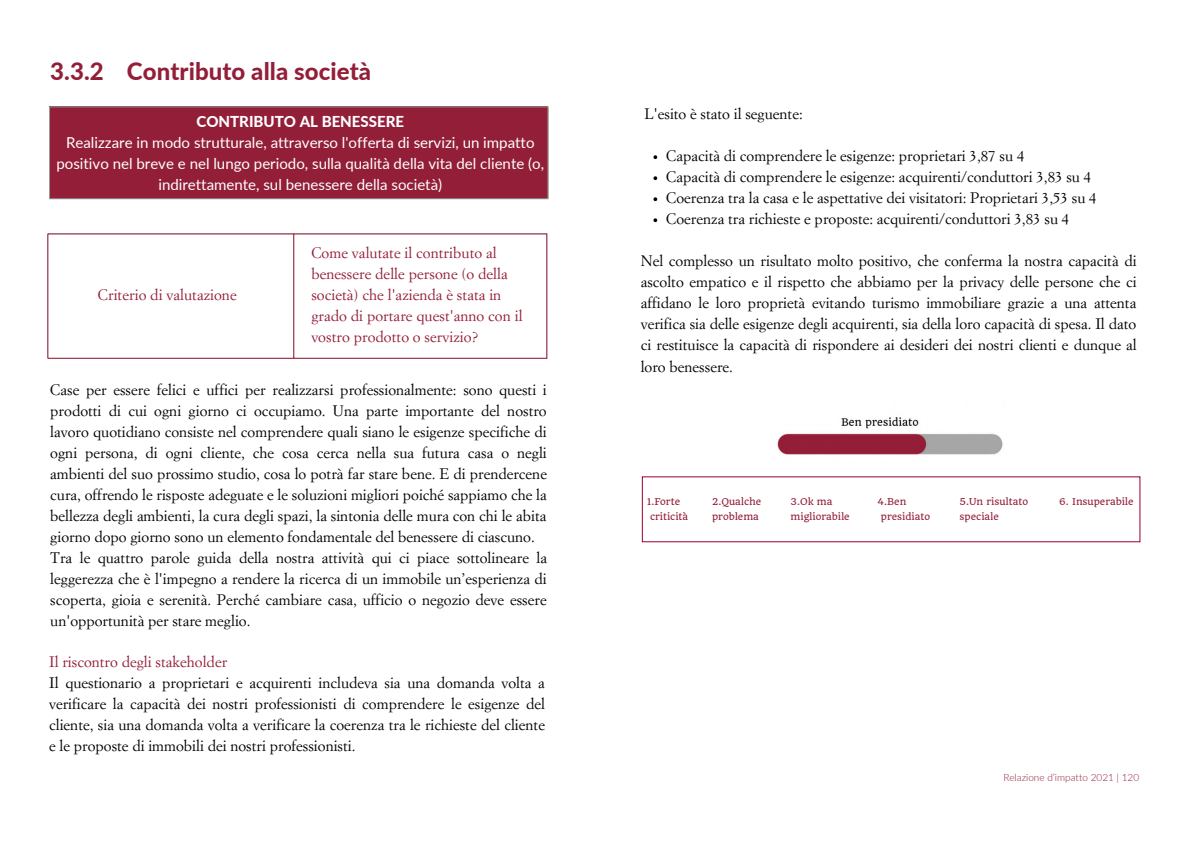
<style>
.page{position:relative;width:1191px;height:843px;background:#fff}
.page>*{position:absolute;margin:0;border:0;box-sizing:border-box;transform-origin:0 0}
.t1{font:800 24px "Lato";letter-spacing:.005em;color:#931e38}
.t2{font:15px/21px "Simoncini Garamond Std";color:#000}
.t3{font:15px/21px "Simoncini Garamond Std";letter-spacing:.005em;color:#931e38}
.t4{font:15px/21px "Lato";color:#fff;text-align:center}
.t5{font:800 15px "Lato";color:#fff}
.t6{font:300 10px "Lato";color:#931e38}
.t7{font:9.2px/14.8px "Quando";color:#931e38}
</style>
<div class="page">
<div style="left:49px;top:107px;width:499px;height:92px;background:#931e38"></div>
<hr style="left:49px;top:107px;width:1px;height:91px;background:#9c9c9b">
<hr style="left:547px;top:107px;width:1px;height:91px;background:#9c9c9b">
<hr style="left:49px;top:106px;width:499px;height:1px;background:#9c9c9b">
<hr style="left:49px;top:198px;width:499px;height:1px;background:#9c9c9b">
<hr style="left:48px;top:234px;width:1px;height:124px;background:#931e38">
<hr style="left:293px;top:234px;width:1px;height:124px;background:#931e38">
<hr style="left:546px;top:234px;width:1px;height:124px;background:#931e38">
<hr style="left:48px;top:233px;width:499px;height:1px;background:#931e38">
<hr style="left:48px;top:358px;width:499px;height:1px;background:#931e38">
<svg style="left:653px;top:155px;width:4px;height:4px"></svg>
<svg style="left:653px;top:176px;width:4px;height:4px"></svg>
<svg style="left:653px;top:197px;width:4px;height:4px"></svg>
<svg style="left:653px;top:218px;width:4px;height:4px"></svg>
<img style="left:777px;top:417px;width:226px;height:38px">
<svg style="left:641px;top:476px;width:499px;height:66px"></svg>
<h1 class="t1" style="left:50px;top:56px;width:322px">3.3.2 Contributo alla società</h1>
<p class="t5" style="left:196px;top:112px;width:209px">CONTRIBUTO AL BENESSERE</p>
<p class="t4" style="left:56px;top:132px;width:489px">Realizzare in modo strutturale, attraverso l'offerta di servizi, un impatto positivo nel breve e nel lungo periodo, sulla qualità della vita del cliente (o, indirettamente, sul benessere della società)</p>
<p class="t3" style="left:98px;top:285px;width:140px">Criterio di valutazione</p>
<p class="t3" style="left:311px;top:243px;width:213px">Come valutate il contributo al benessere delle persone (o della società) che l'azienda è stata in grado di portare quest'anno con il vostro prodotto o servizio?</p>
<p class="t2" style="left:50px;top:380px;width:498px">Case per essere felici e uffici per realizzarsi professionalmente: sono questi i prodotti di cui ogni giorno ci occupiamo. Una parte importante del nostro lavoro quotidiano consiste nel comprendere quali siano le esigenze specifiche di ogni persona, di ogni cliente, che cosa cerca nella sua futura casa o negli ambienti del suo prossimo studio, cosa lo potrà far stare bene. E di prendercene cura, offrendo le risposte adeguate e le soluzioni migliori poiché sappiamo che la bellezza degli ambienti, la cura degli spazi, la sintonia delle mura con chi le abita giorno dopo giorno sono un elemento fondamentale del benessere di ciascuno.<br>Tra le quattro parole guida della nostra attività qui ci piace sottolineare la leggerezza che è l'impegno a rendere la ricerca di un immobile un’esperienza di scoperta, gioia e serenità. Perché cambiare casa, ufficio o negozio deve essere un'opportunità per stare meglio.</p>
<p class="t3" style="left:49px;top:652px;width:179px">Il riscontro degli stakeholder</p>
<p class="t2" style="left:49px;top:673px;width:497px;text-align:justify">Il questionario a proprietari e acquirenti includeva sia una domanda volta a verificare la capacità dei nostri professionisti di comprendere le esigenze del cliente, sia una domanda volta a verificare la coerenza tra le richieste del cliente e le proposte di immobili dei nostri professionisti.</p>
<p class="t2" style="left:644px;top:105px;width:160px">L'esito è stato il seguente:</p>
<p class="t2" style="left:666px;top:147px;width:432px">Capacità di comprendere le esigenze: proprietari 3,87 su 4<br>Capacità di comprendere le esigenze: acquirenti/conduttori 3,83 su 4<br>Coerenza tra la casa e le aspettative dei visitatori: Proprietari 3,53 su 4<br>Coerenza tra richieste e proposte: acquirenti/conduttori 3,83 su 4</p>
<p class="t2" style="left:640px;top:252px;width:497px;text-align:justify">Nel complesso un risultato molto positivo, che conferma la nostra capacità di ascolto empatico e il rispetto che abbiamo per la privacy delle persone che ci affidano le loro proprietà evitando turismo immobiliare grazie a una attenta verifica sia delle esigenze degli acquirenti, sia della loro capacità di spesa. Il dato ci restituisce la capacità di rispondere ai desideri dei nostri clienti e dunque al loro benessere.</p>
<p class="t7" style="left:650px;top:494px;width:40px;text-indent:-3px">1.Forte criticità</p>
<p class="t7" style="left:712px;top:494px;width:51px">2.Qualche problema</p>
<p class="t7" style="left:790px;top:494px;width:61px">3.Ok ma migliorabile</p>
<p class="t7" style="left:880px;top:494px;width:51px;text-indent:-3px">4.Ben presidiato</p>
<p class="t7" style="left:959px;top:494px;width:70px">5.Un risultato speciale</p>
<p class="t7" style="left:1059px;top:494px;width:76px">6. Insuperabile</p>
<p class="t6" style="left:1003px;top:770px;width:137px">Relazione d’impatto 2021 | 120</p>
</div>
